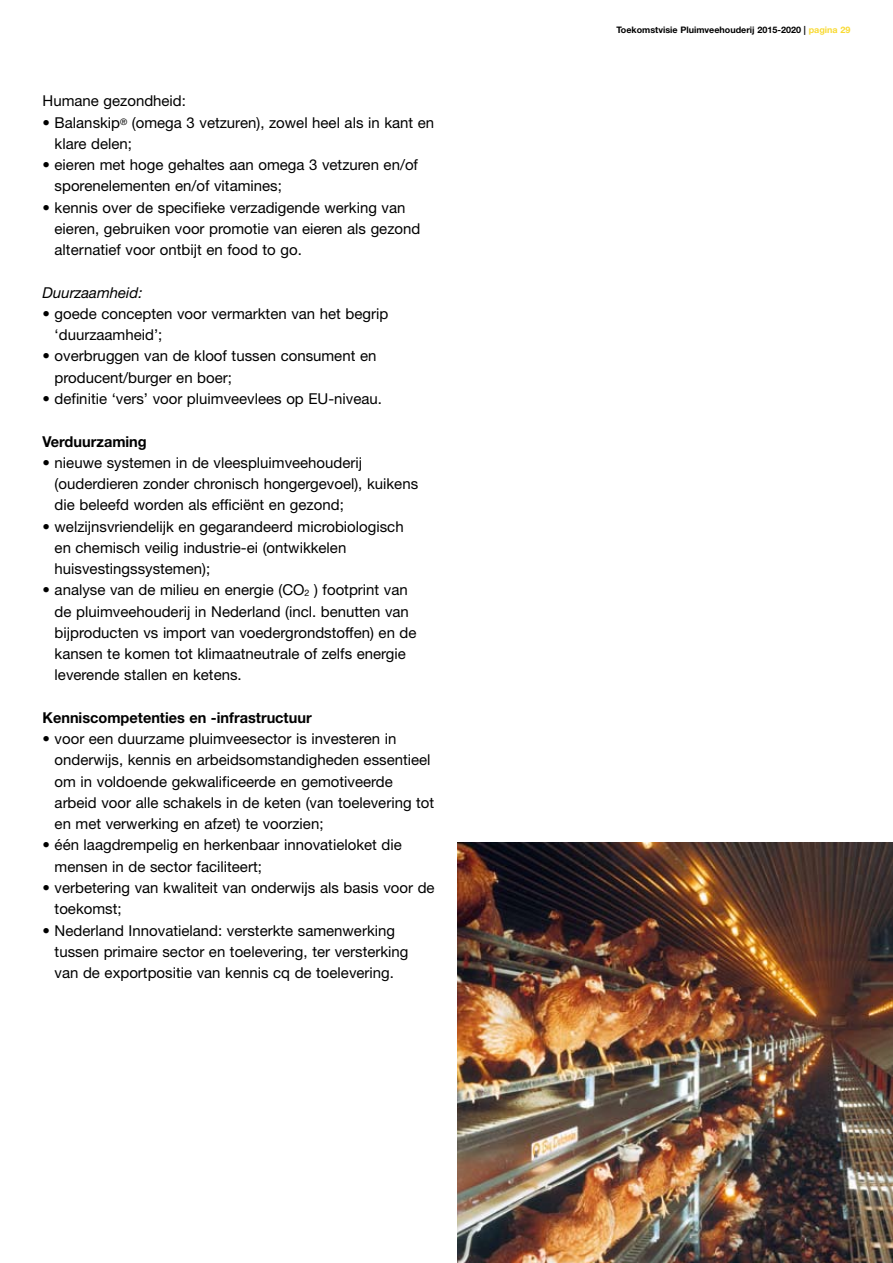
<style>
.page{position:relative;width:893px;height:1263px;background:#fff}
.page>*{position:absolute;margin:0;border:0;box-sizing:border-box;transform-origin:0 0}
.t1{font:15px/21.3px "Helvetica Neue";color:#000}
.t2{font:700 15px "Helvetica Neue";color:#000}
.t3{font:italic 15px "Helvetica Neue";color:#000}
.t4{font:700 9px "Helvetica Neue";color:#000}
.s1{font-size:9px}
.s2{color:#f9da33}
</style>
<div class="page">
<img style="left:457px;top:842px;width:436px;height:421px">
<p class="t1" style="left:43px;top:90px;width:145px">Humane gezondheid:</p>
<p class="t1" style="left:55px;top:111px;width:381px;text-indent:-12px">• Balanskip<sup>®</sup> (omega 3 vetzuren), zowel heel als in kant en klare delen;</p>
<p class="t1" style="left:55px;top:154px;width:365px;text-indent:-12px">• eieren met hoge gehaltes aan omega 3 vetzuren en/of sporenelementen en/of vitamines;</p>
<p class="t1" style="left:55px;top:196px;width:367px;text-indent:-12px">• kennis over de specifieke verzadigende werking van eieren, gebruiken voor promotie van eieren als gezond alternatief voor ontbijt en food to go.</p>
<p class="t3" style="left:43px;top:283px;width:102px">Duurzaamheid:</p>
<p class="t1" style="left:55px;top:303px;width:335px;text-indent:-12px">• goede concepten voor vermarkten van het begrip ‘duurzaamheid’;</p>
<p class="t1" style="left:55px;top:345px;width:323px;text-indent:-12px">• overbruggen van de kloof tussen consument en producent/burger en boer;</p>
<p class="t1" style="left:43px;top:388px;width:341px">• definitie ‘vers’ voor pluimveevlees op EU-niveau.</p>
<p class="t2" style="left:43px;top:432px;width:106px">Verduurzaming</p>
<p class="t1" style="left:55px;top:452px;width:365px;text-indent:-12px">• nieuwe systemen in de vleespluimveehouderij (ouderdieren zonder chronisch hongergevoel), kuikens die beleefd worden als efficiënt en gezond;</p>
<p class="t1" style="left:55px;top:515px;width:351px;text-indent:-12px">• welzijnsvriendelijk en gegarandeerd microbiologisch en chemisch veilig industrie-ei (ontwikkelen huisvestingssystemen);</p>
<p class="t1" style="left:55px;top:579px;width:363px;text-indent:-12px">• analyse van de milieu en energie (CO<span class="s1">2</span> ) footprint van de pluimveehouderij in Nederland (incl. benutten van bijproducten vs import van voedergrondstoffen) en de kansen te komen tot klimaatneutrale of zelfs energie leverende stallen en ketens.</p>
<p class="t2" style="left:43px;top:708px;width:271px">Kenniscompetenties en -infrastructuur</p>
<p class="t1" style="left:55px;top:728px;width:381px;text-indent:-12px">• voor een duurzame pluimveesector is investeren in onderwijs, kennis en arbeidsomstandigheden essentieel om in voldoende gekwalificeerde en gemotiveerde arbeid voor alle schakels in de keten (van toelevering tot en met verwerking en afzet) te voorzien;</p>
<p class="t1" style="left:55px;top:834px;width:349px;text-indent:-12px">• één laagdrempelig en herkenbaar innovatieloket die mensen in de sector faciliteert;</p>
<p class="t1" style="left:55px;top:877px;width:382px;text-indent:-12px">• verbetering van kwaliteit van onderwijs als basis voor de toekomst;</p>
<p class="t1" style="left:55px;top:919px;width:355px;text-indent:-12px">• Nederland Innovatieland: versterkte samenwerking tussen primaire sector en toelevering, ter versterking van de exportpositie van kennis cq de toelevering.</p>
<p class="t4" style="left:616px;top:24px;width:236px">Toekomstvisie Pluimveehouderij 2015-2020 | <span class="s2">pagina 29</span></p>
</div>
